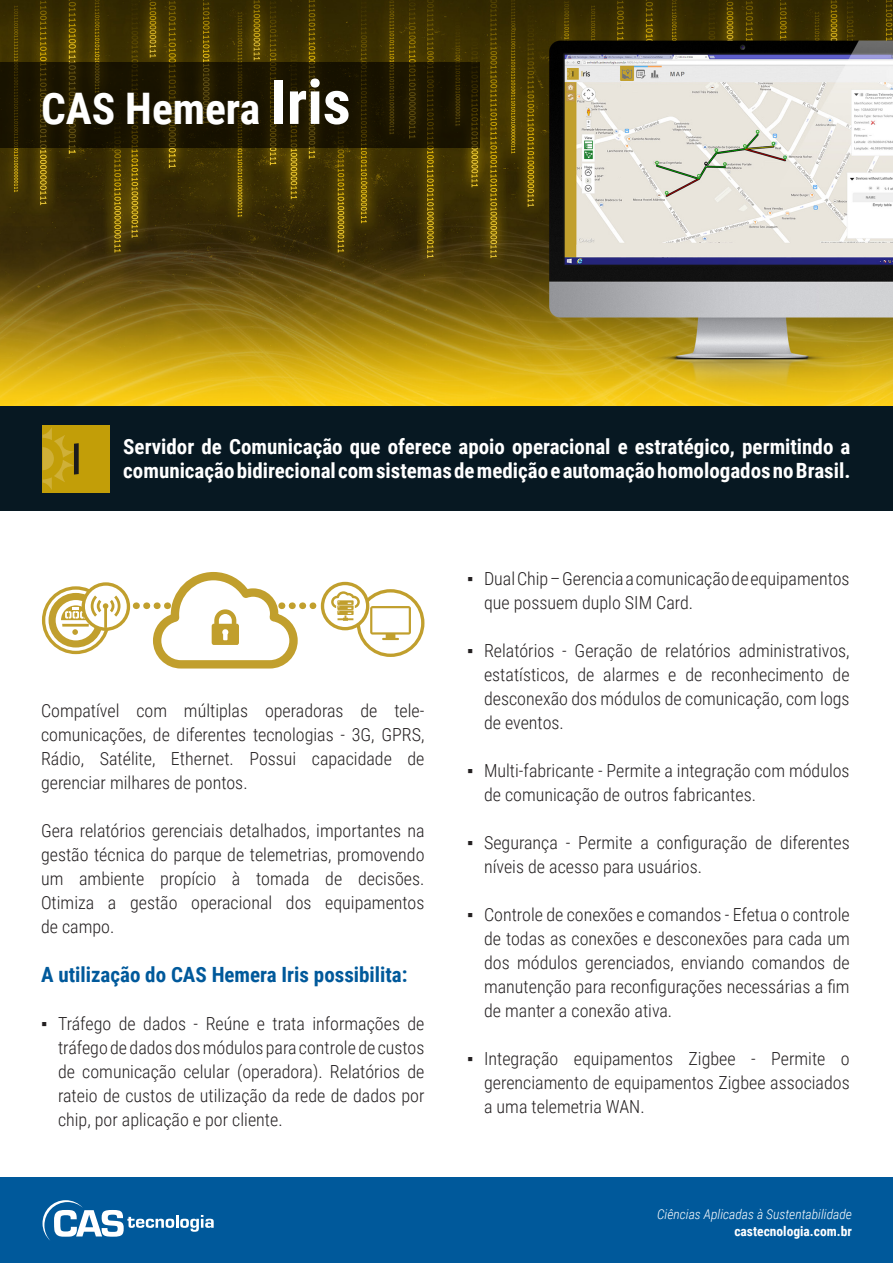
<style>
.page{position:relative;width:893px;height:1263px;background:#fff}
.page>*{position:absolute;margin:0;border:0;box-sizing:border-box;transform-origin:0 0}
.t1{font:700 43.5px "Roboto Condensed";color:#fff}
.t2{font:700 21px/24px "Roboto Condensed";color:#fff}
.t3{font:700 21px "Roboto Condensed";color:#00599b}
.t4{font:300 18px/24px "Roboto Condensed";color:#231f20;text-align:justify}
.t5{font:italic 300 13.5px "Roboto Condensed";color:#fff}
.t6{font:700 13.5px "Roboto Condensed";color:#fff}
.s1{font-size:61.5px}
.s2{font-family:"Arial Narrow";font-weight:400}
</style>
<div class="page">
<img style="left:0;top:0;width:893px;height:406px">
<div style="left:0;top:406px;width:893px;height:105px;background:#071822"></div>
<svg style="left:0;top:63px;width:480px;height:85px;background:#201800"></svg>
<div style="left:0;top:1178px;width:893px;height:85px;background:#00599b"></div>
<div style="left:43px;top:425px;width:67px;height:67px;background:#c29e08"></div>
<svg style="left:43px;top:427px;width:36px;height:63px"></svg>
<svg style="left:44px;top:588px;width:64px;height:64px"></svg>
<div style="left:42px;top:586px;width:68px;height:68px;border:3px solid #c19f2d;border-radius:50%"></div>
<svg style="left:136px;top:572px;width:178px;height:96px"></svg>
<div style="left:49px;top:593px;width:54px;height:54px;background:#c19f2d;border-radius:50%"></div>
<div style="left:56px;top:600px;width:40px;height:40px;background:#fff;border-radius:50%"></div>
<svg style="left:83px;top:584px;width:45px;height:45px"></svg>
<div style="left:82px;top:582px;width:48px;height:49px;border:3px solid #c19f2d;border-radius:50%"></div>
<svg style="left:358px;top:591px;width:65px;height:64px"></svg>
<div style="left:357px;top:589px;width:67px;height:68px;border:3px solid #c19f2d;border-radius:50%"></div>
<svg style="left:370px;top:606px;width:41px;height:34px"></svg>
<svg style="left:322px;top:583px;width:46px;height:46px"></svg>
<div style="left:321px;top:582px;width:48px;height:48px;border:3px solid #c19f2d;border-radius:50%"></div>
<svg style="left:331px;top:591px;width:29px;height:30px"></svg>
<svg style="left:61px;top:595px;width:66px;height:40px"></svg>
<svg style="left:42px;top:1200px;width:172px;height:40px"></svg>
<h1 class="t1" style="left:41px;top:78px;width:311px">CAS Hemera <span class="s1">Iris</span></h1>
<p class="t2" style="left:123px;top:434px;width:729px">Servidor de Comunicação que oferece apoio operacional e estratégico, permitindo a comunicação bidirecional com sistemas de medição e automação homologados no Brasil.</p>
<p class="t4" style="left:41px;top:698px;width:385px">Compatível com múltiplas operadoras de tele&shy;comunicações, de diferentes tecnologias - 3G, GPRS, Rádio, Satélite, Ethernet. Possui capacidade de gerenciar milhares de pontos.</p>
<p class="t4" style="left:41px;top:818px;width:385px">Gera relatórios gerenciais detalhados, importantes na gestão técnica do parque de telemetrias, promovendo um ambiente propício à tomada de decisões.<br>Otimiza a gestão operacional dos equipamentos de campo.</p>
<p class="t3" style="left:41px;top:959px;width:368px">A utilização do CAS Hemera Iris possibilita:</p>
<p class="t4" style="left:58px;top:1010px;width:368px;text-indent:-17px"><span class="s2">▪</span> Tráfego de dados - Reúne e trata informações de tráfego de dados dos módulos para controle de custos de comunicação celular (operadora). Relatórios de rateio de custos de utilização da rede de dados por chip, por aplicação e por cliente.</p>
<p class="t4" style="left:484px;top:566px;width:367px;text-indent:-17px"><span class="s2">▪</span> Dual Chip – Gerencia a comunicação de equipamentos que possuem duplo SIM Card.</p>
<p class="t4" style="left:484px;top:638px;width:367px;text-indent:-17px"><span class="s2">▪</span> Relatórios - Geração de relatórios administrativos, estatísticos, de alarmes e de reconhecimento de desconexão dos módulos de comunicação, com logs de eventos.</p>
<p class="t4" style="left:484px;top:758px;width:367px;text-indent:-17px"><span class="s2">▪</span> Multi-fabricante - Permite a integração com módulos de comunicação de outros fabricantes.</p>
<p class="t4" style="left:484px;top:830px;width:367px;text-indent:-17px"><span class="s2">▪</span> Segurança - Permite a configuração de diferentes níveis de acesso para usuários.</p>
<p class="t4" style="left:484px;top:902px;width:367px;text-indent:-17px"><span class="s2">▪</span> Controle de conexões e comandos - Efetua o controle de todas as conexões e desconexões para cada um dos módulos gerenciados, enviando comandos de manutenção para reconfigurações necessárias a fim de manter a conexão ativa.</p>
<p class="t4" style="left:484px;top:1046px;width:367px;text-indent:-17px"><span class="s2">▪</span> Integração equipamentos Zigbee - Permite o gerenciamento de equipamentos Zigbee associados a uma telemetria WAN.</p>
<p class="t5" style="left:657px;top:1205px;width:196px">Ciências Aplicadas à Sustentabilidade</p>
<p class="t6" style="left:734px;top:1221px;width:119px">castecnologia.com.br</p>
</div>
